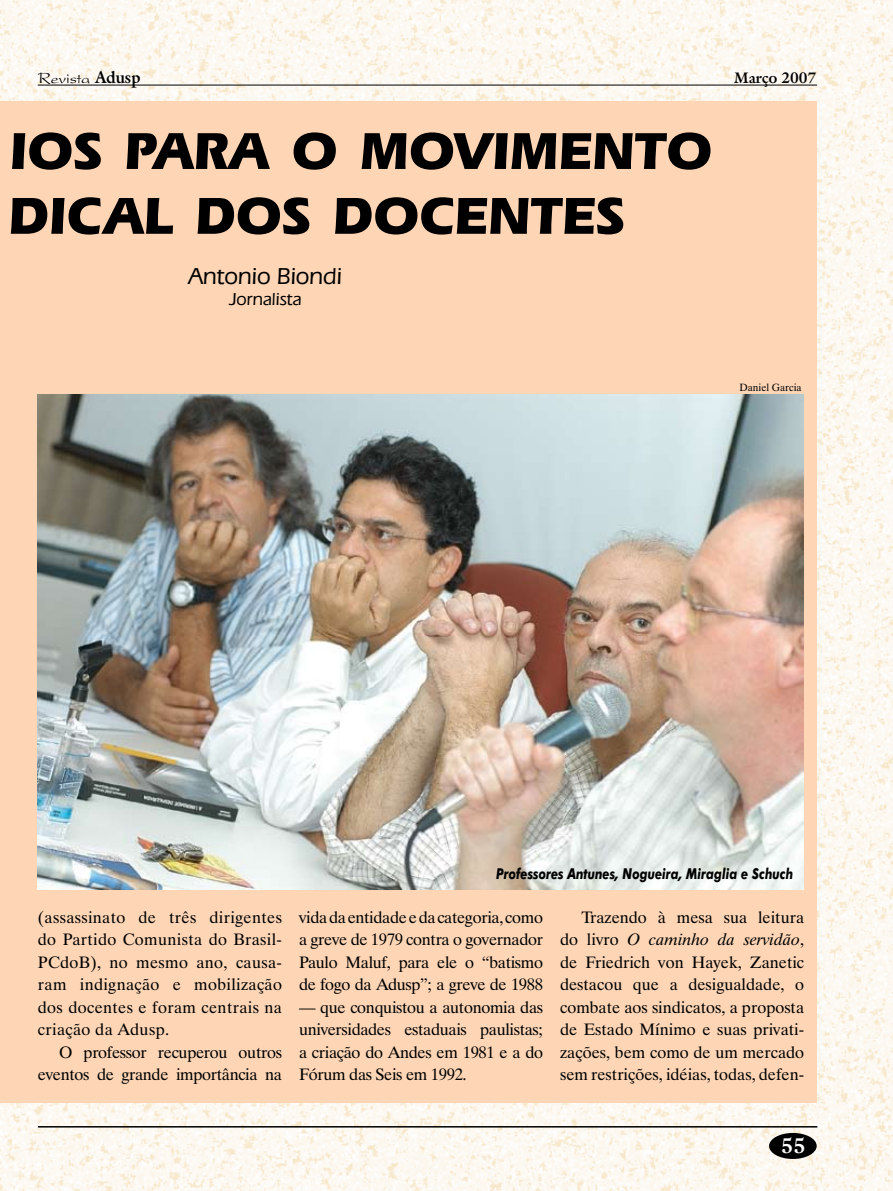
<style>
.page{position:relative;width:893px;height:1191px;background:#fff}
.page>*{position:absolute;margin:0;border:0;box-sizing:border-box;transform-origin:0 0}
.t1{font:700 54px/64.8px "Eras IT Cby BT";color:#000}
.t2{font:500 24px "Eras IT Cby BT";color:#000}
.t3{font:700 21px "Galliard IT Cby BT";color:#fff}
.t4{font:500 18px "Eras IT Cby BT";color:#000}
.t5{font:16.5px/22.5px "Dutch 801 BT";letter-spacing:-.02em;color:#000;text-align:justify}
.t6{font:16.5px "President";color:#000}
.t7{font:italic 700 15px "Futura BT";color:#000;scale:.8 1}
.t8{font:700 15px "Galliard IT Cby BT";color:#000}
.t9{font:10.5px "Dutch 801 BT";color:#000}
.s1{font-family:"Galliard IT Cby BT";font-weight:700}
.s2{font-style:italic}
</style>
<div class="page">
<img style="left:0;top:0;width:893px;height:1191px">
<hr style="left:38px;top:1126px;width:779px;height:1px;background:#000">
<div style="left:769px;top:1133px;width:48px;height:26px;background:#000;border-radius:50%"></div>
<hr style="left:38px;top:85px;width:779px;height:1px;background:#000">
<div style="left:0;top:101px;width:817px;height:1001px;background:#fed6b6"></div>
<img style="left:38px;top:394px;width:765px;height:495px">
<p class="t6" style="left:38px;top:69px;width:104px">Revista <span class="s1">Adusp</span></p>
<p class="t8" style="left:734px;top:68px;width:84px">Março 2007</p>
<h1 class="t1" style="left:9px;top:118px;width:705px">IOS PARA O MOVIMENTO<br>DICAL DOS DOCENTES</h1>
<h2 class="t2" style="left:189px;top:261px;width:155px">Antonio Biondi</h2>
<p class="t4" style="left:229px;top:289px;width:74px">Jornalista</p>
<p class="t9" style="left:739px;top:381px;width:64px">Daniel Garcia</p>
<p class="t5" style="left:38px;top:905px;width:246px">(assassinato de três dirigentes do Partido Comunista do Brasil-PCdoB), no mesmo ano, causa&shy;ram indignação e mobilização dos docentes e foram centrais na criação da Adusp.</p>
<p class="t5" style="left:38px;top:1040px;width:246px;text-align:right">O professor recuperou outros eventos de grande importância na</p>
<p class="t7" style="left:496px;top:864px;width:373px">Professores Antunes, Nogueira, Miraglia e Schuch</p>
<p class="t5" style="left:299px;top:905px;width:246px">vida da entidade e da categoria, como a greve de 1979 contra o governador Paulo Maluf, para ele o “batismo de fogo da Adusp”; a greve de 1988</p>
<p class="t5" style="left:299px;top:995px;width:246px">— que conquistou a autonomia das universidades estaduais paulistas; a criação do Andes em 1981 e a do Fórum das Seis em 1992.</p>
<p class="t5" style="left:560px;top:905px;width:246px;text-indent:21px">Trazendo à mesa sua leitura do livro <span class="s2">O caminho da servidão</span>, de Friedrich von Hayek, Zanetic destacou que a desigualdade, o combate aos sindicatos, a proposta de Estado Mínimo e suas privati&shy;zações, bem como de um mercado sem restrições, idéias, todas, defen-</p>
<p class="t3" style="left:781px;top:1132px;width:26px">55</p>
</div>
